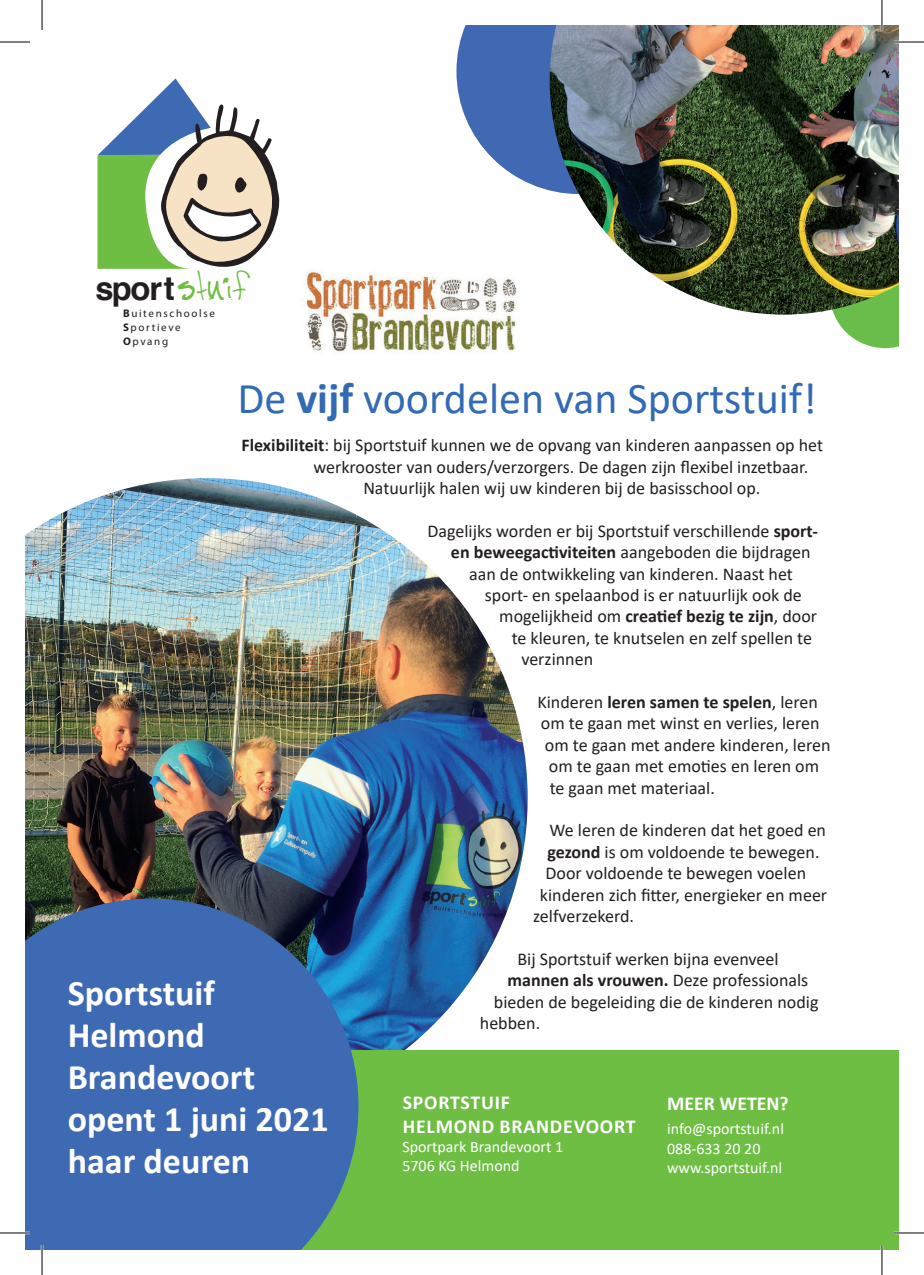
<style>
.page{position:relative;width:924px;height:1275px;background:#fff}
.page>*{position:absolute;margin:0;border:0;box-sizing:border-box;transform-origin:0 0}
.t1{font:44px "Calibri";color:#336ab4}
.t2{font:700 36px/42px "Calibri";color:#fff}
.t3{font:700 32.8px "Helvetica";letter-spacing:-.04em;color:#231f20}
.t4{font:700 19.8px/24px "Calibri";letter-spacing:.04em;color:#fff}
.t5{font:700 19.8px "Calibri";color:#fff}
.t6{font:18px "Calibri";color:#231f20}
.t7{font:700 18px "Calibri";color:#231f20}
.t8{font:16px/19.2px "Calibri";color:#fff}
.t9{font:11px/13.8px "Myriad Pro";letter-spacing:.15em;color:#231f20}
.s1{font-family:"Mr.Ortiz";font-weight:400;color:#6fbe44}
.s2{font-weight:700}
.s3{font-weight:400}
</style>
<div class="page">
<svg style="left:456px;top:25px;width:93px;height:166px"></svg>
<svg style="left:834px;top:315px;width:64px;height:33px"></svg>
<img style="left:549px;top:25px;width:349px;height:290px">
<svg style="left:97px;top:78px;width:183px;height:191px"></svg>
<img style="left:25px;top:478px;width:502px;height:572px">
<div style="left:25px;top:1050px;width:873px;height:200px;background:#6fbe44"></div>
<svg style="left:25px;top:898px;width:333px;height:352px;background:#3b68a8"></svg>
<img style="left:304px;top:269px;width:214px;height:84px">
<hr style="left:893px;top:41px;width:30px;height:2px;background:#fff">
<hr style="left:0;top:1231px;width:30px;height:3px;background:#fff">
<hr style="left:893px;top:1231px;width:30px;height:3px;background:#fff">
<hr style="left:41px;top:1245px;width:2px;height:30px;background:#fff">
<hr style="left:880px;top:0;width:2px;height:30px;background:#fff">
<hr style="left:880px;top:1245px;width:2px;height:30px;background:#fff">
<hr style="left:0;top:42px;width:30px;height:1px;background:#000">
<hr style="left:893px;top:42px;width:30px;height:1px;background:#000">
<hr style="left:0;top:1232px;width:30px;height:1px;background:#000">
<hr style="left:893px;top:1232px;width:30px;height:1px;background:#000">
<hr style="left:42px;top:0;width:1px;height:30px;background:#000">
<hr style="left:42px;top:1245px;width:1px;height:30px;background:#000">
<hr style="left:881px;top:0;width:1px;height:30px;background:#000">
<hr style="left:881px;top:1245px;width:1px;height:30px;background:#000">
<h3 class="t3" style="left:96px;top:262px;width:157px">sport<span class="s1">stuif</span></h3>
<p class="t9" style="left:123px;top:320px;width:59px"><span class="s2">S</span>portieve<br><span class="s2">O</span>pvang</p>
<p class="t9" style="left:123px;top:307px;width:93px"><span class="s2">B</span>uitenschoolse</p>
<h1 class="t1" style="left:237px;top:368px;width:580px">De <span class="s2">vijf</span> voordelen van Sportstuif!</h1>
<p class="t6" style="left:241px;top:432px;width:583px"><span class="s2">Flexibiliteit</span>: bij Sportstuif kunnen we de opvang van kinderen aanpassen op het</p>
<p class="t6" style="left:313px;top:454px;width:496px">werkrooster van ouders/verzorgers. De dagen zijn flexibel inzetbaar.</p>
<p class="t6" style="left:363px;top:475px;width:398px">Natuurlijk halen wij uw kinderen bij de basisschool op.</p>
<p class="t6" style="left:427px;top:518px;width:392px">Dagelijks worden er bij Sportstuif verschillende <span class="s2">sport-</span></p>
<p class="t6" style="left:451px;top:539px;width:361px"><span class="s2">en beweegactiviteiten</span> aangeboden die bijdragen</p>
<p class="t6" style="left:469px;top:561px;width:325px">aan de ontwikkeling van kinderen. Naast het</p>
<p class="t6" style="left:484px;top:582px;width:318px">sport- en spelaanbod is er natuurlijk ook de</p>
<p class="t6" style="left:499px;top:604px;width:319px">mogelijkheid om <span class="s2">creatief bezig te zijn</span>, door</p>
<p class="t6" style="left:511px;top:625px;width:302px">te kleuren, te knutselen en zelf spellen te</p>
<p class="t6" style="left:521px;top:646px;width:73px">verzinnen</p>
<p class="t7" style="left:537px;top:689px;width:282px"><span class="s3">Kinderen</span> leren samen te spelen<span class="s3">, leren</span></p>
<p class="t6" style="left:540px;top:711px;width:280px">om te gaan met winst en verlies, leren</p>
<p class="t6" style="left:544px;top:732px;width:287px">om te gaan met andere kinderen, leren</p>
<p class="t6" style="left:548px;top:753px;width:271px">om te gaan met emoties en leren om</p>
<p class="t6" style="left:549px;top:775px;width:167px">te gaan met materiaal.</p>
<p class="t6" style="left:549px;top:818px;width:278px">We leren de kinderen dat het goed en</p>
<p class="t6" style="left:547px;top:839px;width:273px"><span class="s2">gezond</span> is om voldoende te bewegen.</p>
<p class="t6" style="left:545px;top:861px;width:262px">Door voldoende te bewegen voelen</p>
<p class="t6" style="left:539px;top:882px;width:289px">kinderen zich fitter, energieker en meer</p>
<p class="t6" style="left:533px;top:903px;width:102px">zelfverzekerd.</p>
<p class="t6" style="left:517px;top:946px;width:262px">Bij Sportstuif werken bijna evenveel</p>
<p class="t7" style="left:507px;top:967px;width:302px">mannen als vrouwen. <span class="s3">Deze professionals</span></p>
<p class="t6" style="left:493px;top:989px;width:326px">bieden de begeleiding die de kinderen nodig</p>
<p class="t6" style="left:479px;top:1010px;width:62px">hebben.</p>
<h2 class="t2" style="left:68px;top:972px;width:262px">Sportstuif<br>Helmond<br>Brandevoort opent 1 juni 2021 haar deuren</h2>
<p class="t4" style="left:402px;top:1090px;width:234px">SPORTSTUIF<br>HELMOND BRANDEVOORT</p>
<p class="t8" style="left:402px;top:1136px;width:162px">Sportpark Brandevoort 1<br>5706 KG Helmond</p>
<p class="t5" style="left:666px;top:1089px;width:123px">MEER WETEN?</p>
<p class="t8" style="left:666px;top:1119px;width:118px">info@sportstuif.nl<br>088-633 20 20 www.sportstuif.nl</p>
</div>
